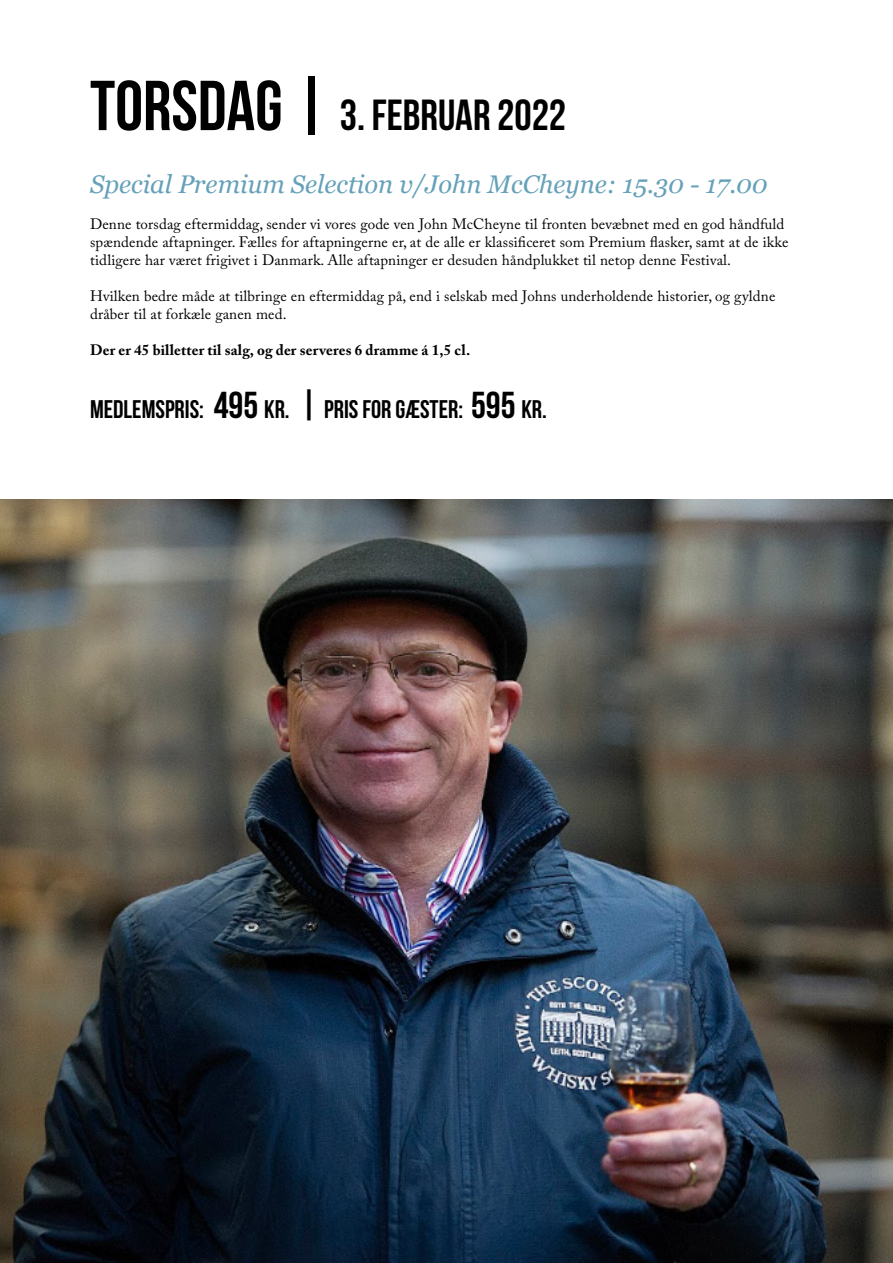
<style>
.page{position:relative;width:893px;height:1263px;background:#fff}
.page>*{position:absolute;margin:0;border:0;box-sizing:border-box;transform-origin:0 0}
.t1{font:700 43.5px "Bebas Neue";color:#000001}
.t2{font:italic 25.5px "Georgia";color:#65a1b9}
.t3{font:700 25.5px "Bebas Neue";color:#000001}
.t4{font:15px/18px "Adobe Caslon Pro";letter-spacing:.01em;color:#000001}
.t5{font:700 15px "Adobe Caslon Pro";letter-spacing:.01em;color:#000001}
.s1{font-size:70.5px}
.s2{font-size:37.5px}
</style>
<div class="page">
<img style="left:0;top:500px;width:893px;height:763px">
<p class="t1" style="left:90px;top:91px;width:478px"><span class="s1">TORSDAG |</span> 3. FEBRUAR 2022</p>
<p class="t2" style="left:90px;top:166px;width:679px">Special Premium Selection v/John McCheyne: 15.30 - 17.00</p>
<p class="t4" style="left:90px;top:215px;width:700px">Denne torsdag eftermiddag, sender vi vores gode ven John McCheyne til fronten bevæbnet med en god håndfuld spændende aftapninger. Fælles for aftapningerne er, at de alle er klassificeret som Premium flasker, samt at de ikke tidligere har været frigivet i Danmark. Alle aftapninger er desuden håndplukket til netop denne Festival.</p>
<p class="t4" style="left:90px;top:287px;width:687px">Hvilken bedre måde at tilbringe en eftermiddag på, end i selskab med Johns underholdende historier, og gyldne dråber til at forkæle ganen med.</p>
<p class="t5" style="left:90px;top:341px;width:382px">Der er 45 billetter til salg, og der serveres 6 dramme á 1,5 cl.</p>
<p class="t3" style="left:90px;top:395px;width:458px">MEDLEMSPRIS: <span class="s2">495</span> KR. <span class="s2">|</span> PRIS FOR GÆSTER: <span class="s2">595</span> KR.</p>
</div>
